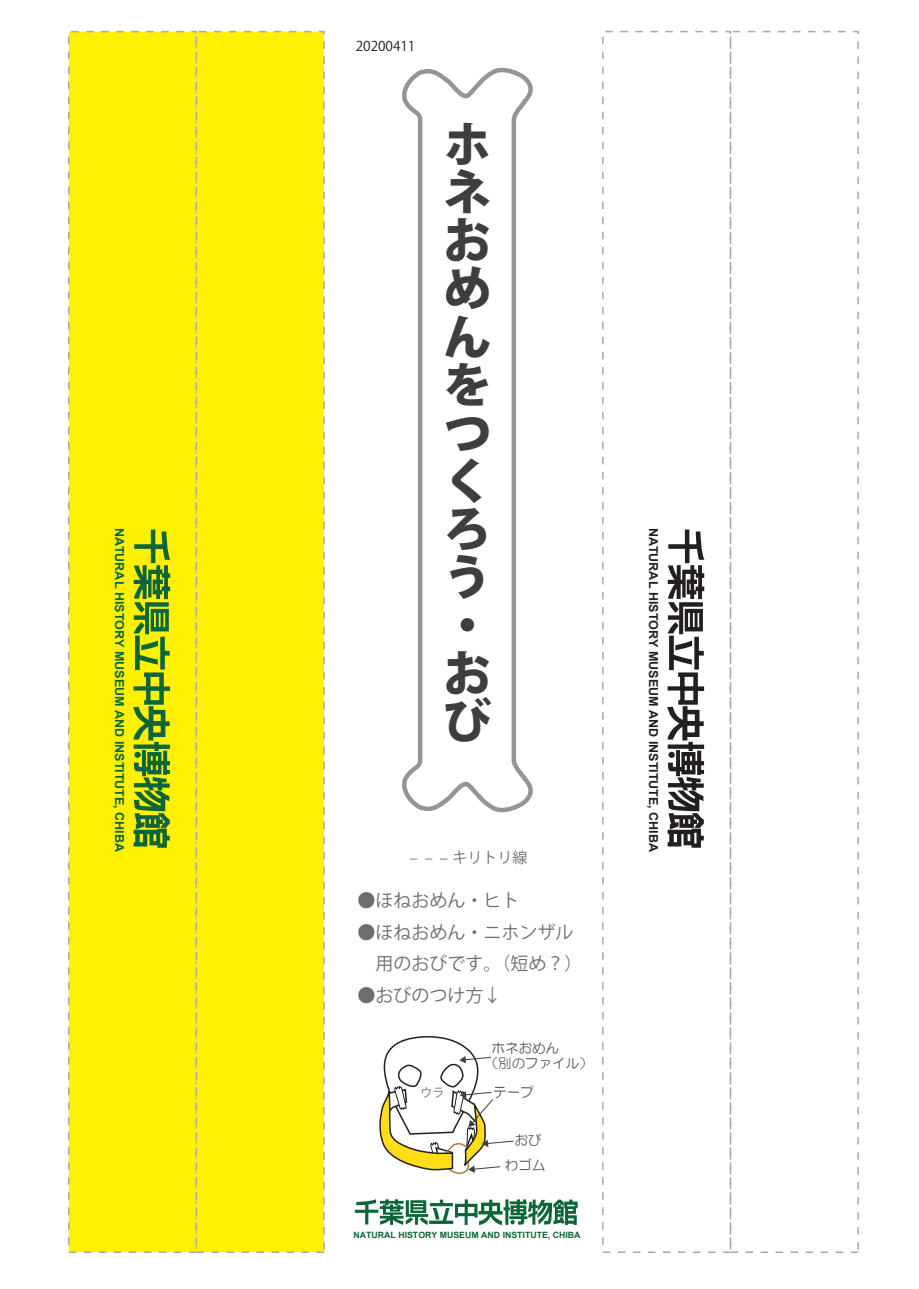
<style>
.page{position:relative;width:919px;height:1289px;background:#fff}
.page>*{position:absolute;margin:0;border:0;box-sizing:border-box;transform-origin:0 0}
.t1{font:800 48px/48px "Koz Go Pr 6 N";color:#3e3e3f}
.t2{font:18px/31.5px "Koz Go Pr 6 N";color:#6c6d70}
.t3{font:15px "Koz Go Pr 6 N";color:#6c6d70}
.t4{font:13.5px/15px "HG Maru Gothic MPRO";color:#57585a}
.t5{font:13.5px "Koz Go Pr 6 N";color:#231f20}
.t6{font:700 12.3px "Arial";color:#0c6638}
.t7{font:700 12.3px "Arial";color:#231f20}
.t8{font:12px "Koz Go Pr 6 N";color:#6c6d70}
.t9{font:700 8.7px "Arial";color:#0c6638}
</style>
<div class="page">
<div style="left:68px;top:31px;width:129px;height:1221px;background:#fff101"></div>
<div style="left:196px;top:31px;width:129px;height:1221px;background:#fff101;border:2px dashed #a8a9ad"></div>
<svg style="left:133px;top:529px;width:37px;height:318px"></svg>
<div style="left:134px;top:751px;width:7px;height:7px;background:#0c6638;border-radius:50%"></div>
<div style="left:602px;top:31px;width:129px;height:1221px;border:2px dashed #a8a9ad"></div>
<div style="left:729px;top:31px;width:129px;height:1221px;border:2px dashed #a8a9ad"></div>
<svg style="left:667px;top:529px;width:37px;height:318px"></svg>
<div style="left:668px;top:751px;width:6px;height:7px;background:#231f20;border-radius:50%"></div>
<svg style="left:355px;top:1199px;width:222px;height:26px"></svg>
<svg style="left:402px;top:67px;width:131px;height:746px"></svg>
<svg style="left:410px;top:858px;width:38px;height:2px"></svg>
<svg style="left:379px;top:1036px;width:135px;height:137px"></svg>
<p class="t5" style="left:356px;top:38px;width:61px">20200411</p>
<h1 class="t1" style="left:443px;top:122px;width:49px">ホネおめんをつくろう・おび</h1>
<p class="t6" style="left:128px;top:527px;width:326px;rotate:90deg">NATURAL HISTORY MUSEUM AND INSTITUTE, CHIBA</p>
<p class="t7" style="left:661px;top:527px;width:326px;rotate:90deg">NATURAL HISTORY MUSEUM AND INSTITUTE, CHIBA</p>
<p class="t3" style="left:452px;top:849px;width:76px">キリトリ線</p>
<p class="t2" style="left:357px;top:885px;width:181px">●ほねおめん・ヒト　</p>
<p class="t2" style="left:357px;top:916px;width:226px">●ほねおめん・ニホンザル　用のおびです。（短め？）</p>
<p class="t2" style="left:357px;top:979px;width:145px">●おびのつけ方↓</p>
<p class="t4" style="left:484px;top:1041px;width:109px;text-indent:7px">ホネおめん<br>（別のファイル）</p>
<p class="t8" style="left:420px;top:1086px;width:25px">ウラ</p>
<p class="t4" style="left:493px;top:1084px;width:42px">テープ</p>
<p class="t4" style="left:504px;top:1126px;width:42px;line-height:25.2px;text-align:center">おびわゴム</p>
<p class="t9" style="left:353px;top:1228px;width:228px">NATURAL HISTORY MUSEUM AND INSTITUTE, CHIBA</p>
</div>
